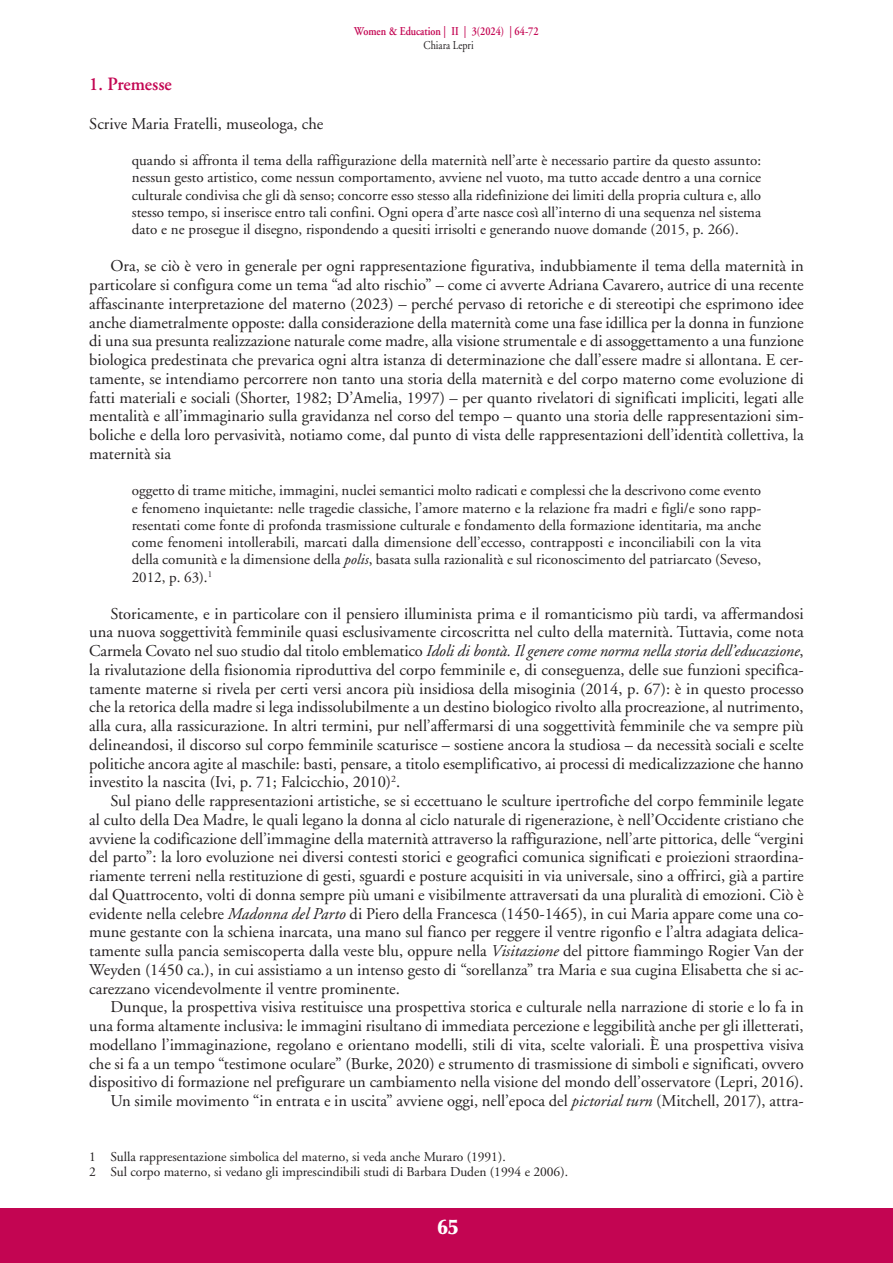
<style>
.page{position:relative;width:893px;height:1263px;background:#fff}
.page>*{position:absolute;margin:0;border:0;box-sizing:border-box;transform-origin:0 0}
.t1{font:900 21px "Optima";color:#fff}
.t2{font:600 18.75px "Adobe Garamond";color:#c30552;scale:.95 1}
.t3{font:16.5px/18.8px "Adobe Garamond";color:#231f20;text-align:justify}
.t4{font:15px/17.2px "Adobe Garamond";color:#231f20;text-align:justify}
.t5{font:13.5px/15.8px "Adobe Garamond";color:#231f20}
.t6{font:600 12px "Adobe Garamond";color:#c30552;scale:.85 1}
.t7{font:12px "Adobe Garamond";color:#231f20;scale:.85 1}
.s1{font-style:italic}
</style>
<div class="page">
<div style="left:1px;top:1208px;width:892px;height:55px;background:#c30552"></div>
<p class="t6" style="left:354px;top:26px;width:218px">Women &amp; Education | II | 3(2024) | 64-72</p>
<p class="t7" style="left:424px;top:39px;width:60px">Chiara Lepri</p>
<p class="t2" style="left:89px;top:77px;width:88px">1. Premesse</p>
<p class="t3" style="left:89px;top:115px;width:236px">Scrive Maria Fratelli, museologa, che</p>
<p class="t4" style="left:132px;top:152px;width:631px">quando si affronta il tema della raffigurazione della maternità nell’arte è necessario partire da questo assunto: nessun gesto artistico, come nessun comportamento, avviene nel vuoto, ma tutto accade dentro a una cornice culturale condivisa che gli dà senso; concorre esso stesso alla ridefinizione dei limiti della propria cultura e, allo stesso tempo, si inserisce entro tali confini. Ogni opera d’arte nasce così all’interno di una sequenza nel sistema dato e ne prosegue il disegno, rispondendo a quesiti irrisolti e generando nuove domande (2015, p. 266).</p>
<p class="t3" style="left:89px;top:257px;width:716px;text-indent:21px">Ora, se ciò è vero in generale per ogni rappresentazione figurativa, indubbiamente il tema della maternità in particolare si configura come un tema “ad alto rischio” – come ci avverte Adriana Cavarero, autrice di una recente affascinante interpretazione del materno (2023) – perché pervaso di retoriche e di stereotipi che esprimono idee anche diametralmente opposte: dalla considerazione della maternità come una fase idillica per la donna in funzione di una sua presunta realizzazione naturale come madre, alla visione strumentale e di assoggettamento a una funzione biologica predestinata che prevarica ogni altra istanza di determinazione che dall’essere madre si allontana. E cer&shy;tamente, se intendiamo percorrere non tanto una storia della maternità e del corpo materno come evoluzione di fatti materiali e sociali (Shorter, 1982; D’Amelia, 1997) – per quanto rivelatori di significati impliciti, legati alle mentalità e all’immaginario sulla gravidanza nel corso del tempo – quanto una storia delle rappresentazioni sim&shy;boliche e della loro pervasività, notiamo come, dal punto di vista delle rappresentazioni dell’identità collettiva, la maternità sia</p>
<p class="t4" style="left:132px;top:482px;width:631px">oggetto di trame mitiche, im magini, nuclei semantici molto radicati e complessi che la descrivono come evento e fenomeno inquietante: nelle tragedie classiche, l’amore materno e la relazione fra madri e figli/e sono rapp&shy;resentati come fonte di profon da trasmissione culturale e fondamento della formazione identitaria, ma anche come fenomeni intollerabili, marcati dalla dimensione dell’eccesso, contrapposti e inconciliabili con la vita della comunità e la dimensione della <span class="s1">polis</span>, basata sulla razionalità e sul riconoscimento del patriarcato (Seveso, 2012, p. 63).<sup>1</sup></p>
<p class="t3" style="left:89px;top:604px;width:716px;text-indent:21px">Storicamente, e in particolare con il pensiero illuminista prima e il romanticismo più tardi, va affermandosi una nuova soggettività femminile quasi esclusivamente circoscritta nel culto della maternità. Tuttavia, come nota Carmela Covato nel suo studio dal titolo emblematico <span class="s1">Idoli di bontà. Il genere come norma nella storia dell’educazione</span>, la rivalutazione della fisionomia riproduttiva del corpo femminile e, di conseguenza, delle sue funzioni specifica&shy;tamente materne si rivela per certi versi ancora più insidiosa della misoginia (2014, p. 67): è in questo processo che la retorica della madre si lega indissolubilmente a un destino biologico rivolto alla procreazione, al nutrimento, alla cura, alla rassicurazione. In altri termini, pur nell’affermarsi di una soggettività femminile che va sempre più delineandosi, il discorso sul corpo femminile scaturisce – sostiene ancora la studiosa – da necessità sociali e scelte politiche ancora agite al maschile: basti, pensare, a titolo esemplificativo, ai processi di medicalizzazione che hanno investito la nascita (Ivi, p. 71; Falcicchio, 2010)<sup>2</sup>.</p>
<p class="t3" style="left:89px;top:792px;width:716px;text-indent:21px">Sul piano delle rappresentazioni artistiche, se si eccettuano le sculture ipertrofiche del corpo femminile legate al culto della Dea Madre, le quali legano la donna al ciclo naturale di rigenerazione, è nell’Occidente cristiano che avviene la codificazione dell’immagine della maternità attraverso la raffigurazione, nell’arte pittorica, delle “vergini del parto”: la loro evoluzione nei diversi contesti storici e geografici comunica significati e proiezioni straordina&shy;riamente terreni nella restituzione di gesti, sguardi e posture acquisiti in via universale, sino a offrirci, già a partire dal Quattrocento, volti di donna sempre più umani e visibilmente attraversati da una pluralità di emozioni. Ciò è evidente nella celebre <span class="s1">Madonna del Parto</span> di Piero della Francesca (1450-1465), in cui Maria appare come una co&shy;mune gestante con la schiena inarcata, una mano sul fianco per reggere il ventre rigonfio e l’altra adagiata delica&shy;tamente sulla pancia semiscoperta dalla veste blu, oppure nella <span class="s1">Visitazione</span> del pittore fiammingo Rogier Van der Weyden (1450 ca.), in cui assistiamo a un intenso gesto di “sorellanza” tra Maria e sua cugina Elisabetta che si ac&shy;carezzano vicendevolmente il ventre prominente.</p>
<p class="t3" style="left:89px;top:998px;width:716px;text-align:right">Dunque, la prospettiva visiva restituisce una prospettiva storica e culturale nella narrazione di storie e lo fa in una forma altamente inclusiva: le immagini risultano di immediata percezione e leggibilità anche per gli illetterati, modellano l’immaginazione, regolano e orientano modelli, stili di vita, scelte valoriali. È una prospettiva visiva che si fa a un tempo “testimone oculare” (Burke, 2020) e strumento di trasmissione di simboli e significati, ovvero dispositivo di formazione nel prefigurare un cambiamento nella visione del mondo dell’osservatore (Lepri, 2016).<br>Un simile movimento “in entrata e in uscita” avviene oggi, nell’epoca del <span class="s1">pictorial turn</span> (Mitchell, 2017), attra-</p>
<p class="t5" style="left:89px;top:1149px;width:480px">1 Sulla rappresentazione simbolica del materno, si veda anche Muraro (1991).<br>2 Sul corpo materno, si vedano gli imprescindibili studi di Barbara Duden (1994 e 2006).</p>
<p class="t1" style="left:437px;top:1218px;width:22px">65</p>
</div>
